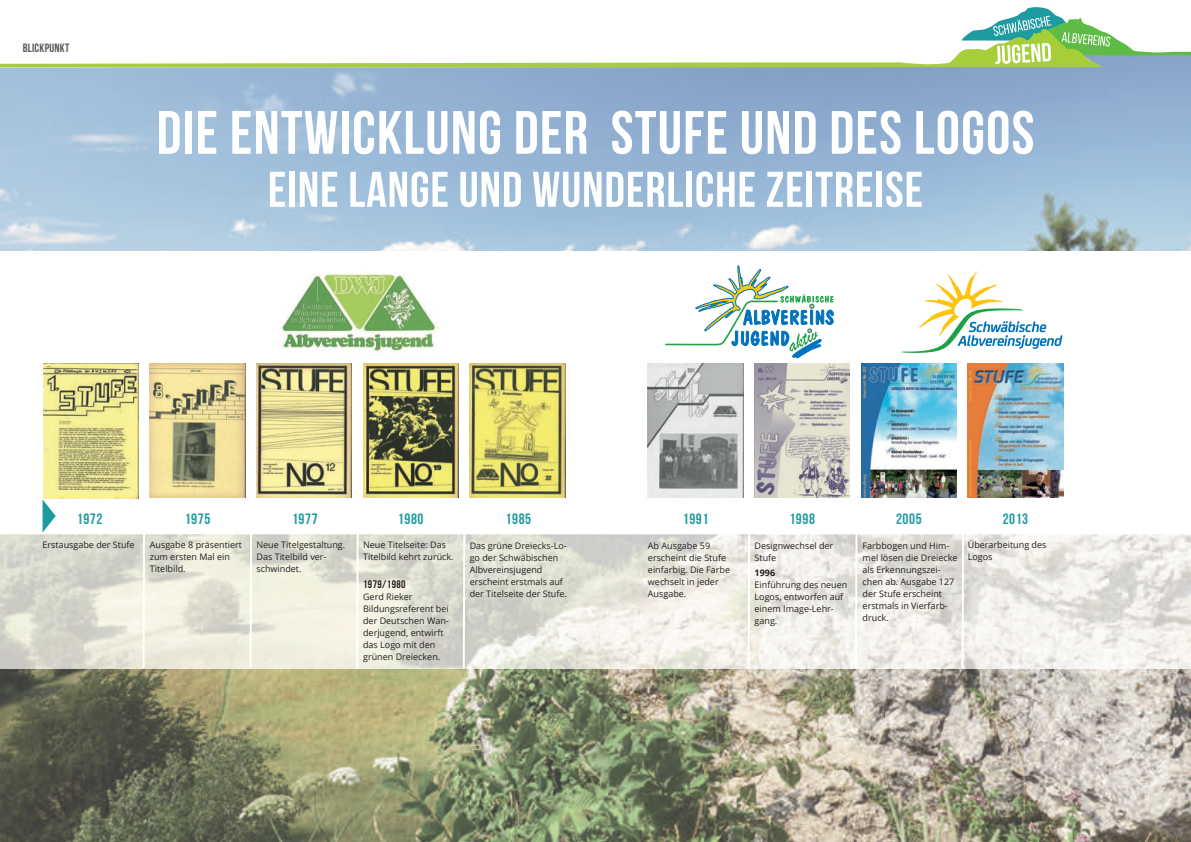
<style>
.page{position:relative;width:1191px;height:842px;background:#fff}
.page>*{position:absolute;margin:0;border:0;box-sizing:border-box;transform-origin:0 0}
.t1{font:700 61px "Bebas Neue";letter-spacing:.02em;color:#fff}
.t2{font:700 50px "Bebas Neue";letter-spacing:.02em;color:#fff}
.t3{font:700 15px "Bebas Neue";letter-spacing:.04em;color:#1e9ba1}
.t4{font:700 12px "Bebas Neue";letter-spacing:.02em;color:#57585a}
.t5{font:700 11px "Bebas Neue";letter-spacing:.04em;color:#231f20}
.t6{font:9px/12px "Open Sans";color:#231f20}
.t7{font:700 9px "Open Sans";color:#231f20}
</style>
<div class="page">
<img style="left:0;top:67px;width:1191px;height:184px">
<img style="left:0;top:670px;width:1191px;height:172px">
<svg style="left:0;top:7px;width:1191px;height:60px"></svg>
<img style="left:470px;top:364px;width:95px;height:134px">
<img style="left:363px;top:364px;width:95px;height:134px">
<img style="left:281px;top:273px;width:157px;height:79px">
<img style="left:754px;top:364px;width:96px;height:134px">
<img style="left:256px;top:364px;width:96px;height:134px">
<img style="left:150px;top:364px;width:95px;height:134px">
<img style="left:43px;top:364px;width:95px;height:134px">
<img style="left:648px;top:364px;width:95px;height:134px">
<img style="left:967px;top:364px;width:96px;height:134px">
<img style="left:861px;top:364px;width:95px;height:134px">
<svg style="left:901px;top:271px;width:161px;height:82px"></svg>
<svg style="left:665px;top:266px;width:168px;height:93px"></svg>
<svg style="left:0;top:499px;width:1191px;height:171px"></svg>
<h3 class="t4" style="left:23px;top:41px;width:48px">BLICKPUNKT</h3>
<h1 class="t1" style="left:157px;top:99px;width:879px">DIE ENTWICKLUNG DER STUFE UND DES LOGOS</h1>
<h2 class="t2" style="left:268px;top:162px;width:656px">EINE LANGE UND WUNDERLICHE ZEITREISE</h2>
<h3 class="t3" style="left:77px;top:511px;width:27px">1972</h3>
<h3 class="t3" style="left:185px;top:511px;width:27px">1975</h3>
<h3 class="t3" style="left:292px;top:511px;width:27px">1977</h3>
<h3 class="t3" style="left:398px;top:511px;width:27px">1980</h3>
<h3 class="t3" style="left:505px;top:511px;width:27px">1985</h3>
<h3 class="t3" style="left:683px;top:511px;width:27px">1991</h3>
<h3 class="t3" style="left:789px;top:511px;width:27px">1998</h3>
<h3 class="t3" style="left:896px;top:511px;width:27px">2005</h3>
<h3 class="t3" style="left:1002px;top:511px;width:27px">2013</h3>
<p class="t6" style="left:43px;top:539px;width:94px">Erstausgabe der Stufe</p>
<p class="t6" style="left:150px;top:538px;width:94px">Ausgabe 8 präsentiert zum ersten Mal ein<br>Titelbild.</p>
<p class="t6" style="left:256px;top:539px;width:90px">Neue Titelgestaltung.<br>Das Titelbild ver&shy;schwindet.</p>
<p class="t6" style="left:363px;top:539px;width:92px">Neue Titelseite: Das<br>Titelbild kehrt zurück.</p>
<p class="t6" style="left:470px;top:539px;width:99px">Das grüne Dreiecks-Lo&shy;go der Schwäbischen<br>Albvereinsjugend erscheint erstmals auf der Titelseite der Stufe.</p>
<p class="t6" style="left:648px;top:539px;width:84px">Ab Ausgabe 59 erscheint die Stufe einfarbig. Die Farbe wechselt in jeder<br>Ausgabe.</p>
<p class="t6" style="left:754px;top:539px;width:80px">Designwechsel der<br>Stufe</p>
<p class="t7" style="left:754px;top:566px;width:22px">1996</p>
<p class="t6" style="left:754px;top:578px;width:94px">Einführung des neuen<br>Logos, entworfen auf einem Image-Lehr&shy;gang.</p>
<p class="t5" style="left:363px;top:578px;width:44px">1979/1980</p>
<p class="t6" style="left:363px;top:591px;width:87px">Gerd Rieker<br>Bildungsreferent bei der Deutschen Wan&shy;derjugend, entwirft das Logo mit den grünen Dreiecken.</p>
<p class="t6" style="left:862px;top:539px;width:96px">Farbbogen und Him&shy;mel lösen die Dreiecke als Erkennungszei&shy;chen ab. Ausgabe 127 der Stufe erscheint erstmals in Vierfarb&shy;druck.</p>
<p class="t6" style="left:967px;top:539px;width:80px">Überarbeitung des<br>Logos</p>
</div>
